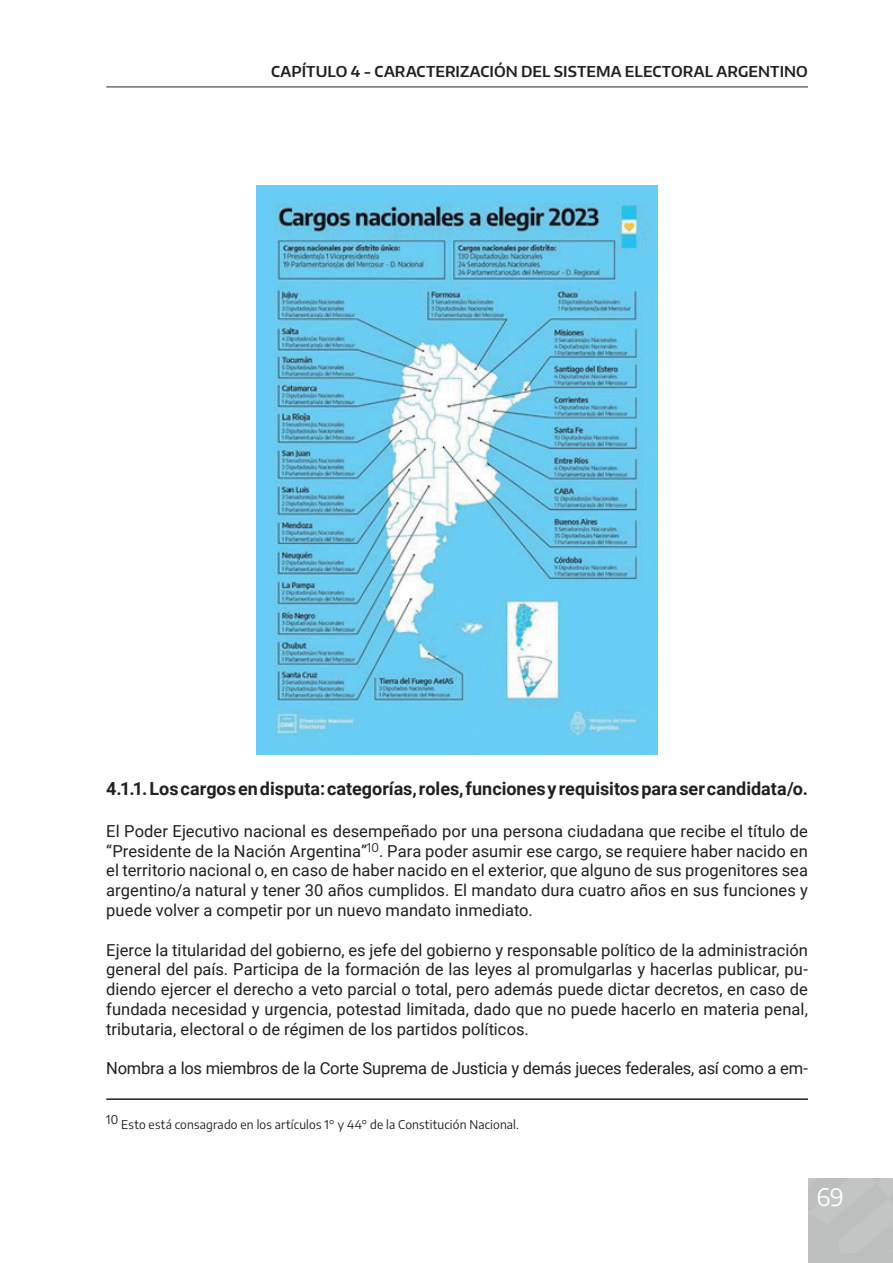
<style>
.page{position:relative;width:893px;height:1263px;background:#fff}
.page>*{position:absolute;margin:0;border:0;box-sizing:border-box;transform-origin:0 0}
.t1{font:24px "Encode Sans";color:#fff}
.t2{font:700 18px "Roboto";color:#231f20}
.t3{font:16.5px/19.8px "Roboto";letter-spacing:-.005em;color:#231f20;text-align:justify}
.t4{font:600 15px "Encode Sans";letter-spacing:.005em;color:#231f20}
.t5{font:12px "Encode Sans";letter-spacing:.015em;color:#231f20}
</style>
<div class="page">
<div style="left:808px;top:1178px;width:85px;height:85px;background:#bdbebe"></div>
<hr style="left:106px;top:86px;width:702px;height:2px;background:#6c6d70">
<img style="left:256px;top:186px;width:402px;height:568px">
<hr style="left:106px;top:1098px;width:702px;height:2px;background:#231f20">
<p class="t4" style="left:271px;top:61px;width:538px">CAPÍTULO 4 - CARACTERIZACIÓN DEL SISTEMA ELECTORAL ARGENTINO</p>
<p class="t2" style="left:106px;top:776px;width:703px">4.1.1. Los cargos en disputa: categorías, roles, funciones y requisitos para ser candidata/o.</p>
<p class="t3" style="left:106px;top:820px;width:703px">El Poder Ejecutivo nacional es desempeñado por una persona ciudadana que recibe el título de “Presidente de la Nación Argentina”<sup>10</sup>. Para poder asumir ese cargo, se requiere haber nacido en el territorio nacional o, en caso de haber nacido en el exterior, que alguno de sus progenitores sea argentino/a natural y tener 30 años cumplidos. El mandato dura cuatro años en sus funciones y puede volver a competir por un nuevo mandato inmediato.</p>
<p class="t3" style="left:106px;top:939px;width:703px">Ejerce la titularidad del gobierno, es jefe del gobierno y responsable político de la administración general del país. Participa de la formación de las leyes al promulgarlas y hacerlas publicar, pu&shy;diendo ejercer el derecho a veto parcial o total, pero además puede dictar decretos, en caso de fundada necesidad y urgencia, potestad limitada, dado que no puede hacerlo en materia penal, tributaria, electoral o de régimen de los partidos políticos.</p>
<p class="t3" style="left:106px;top:1058px;width:703px">Nombra a los miembros de la Corte Suprema de Justicia y demás jueces federales, así como a em-</p>
<p class="t5" style="left:106px;top:1116px;width:414px">10 Esto está consagrado en los artículos 1° y 44° de la Constitución Nacional.</p>
<h1 class="t1" style="left:816px;top:1180px;width:29px">69</h1>
</div>
